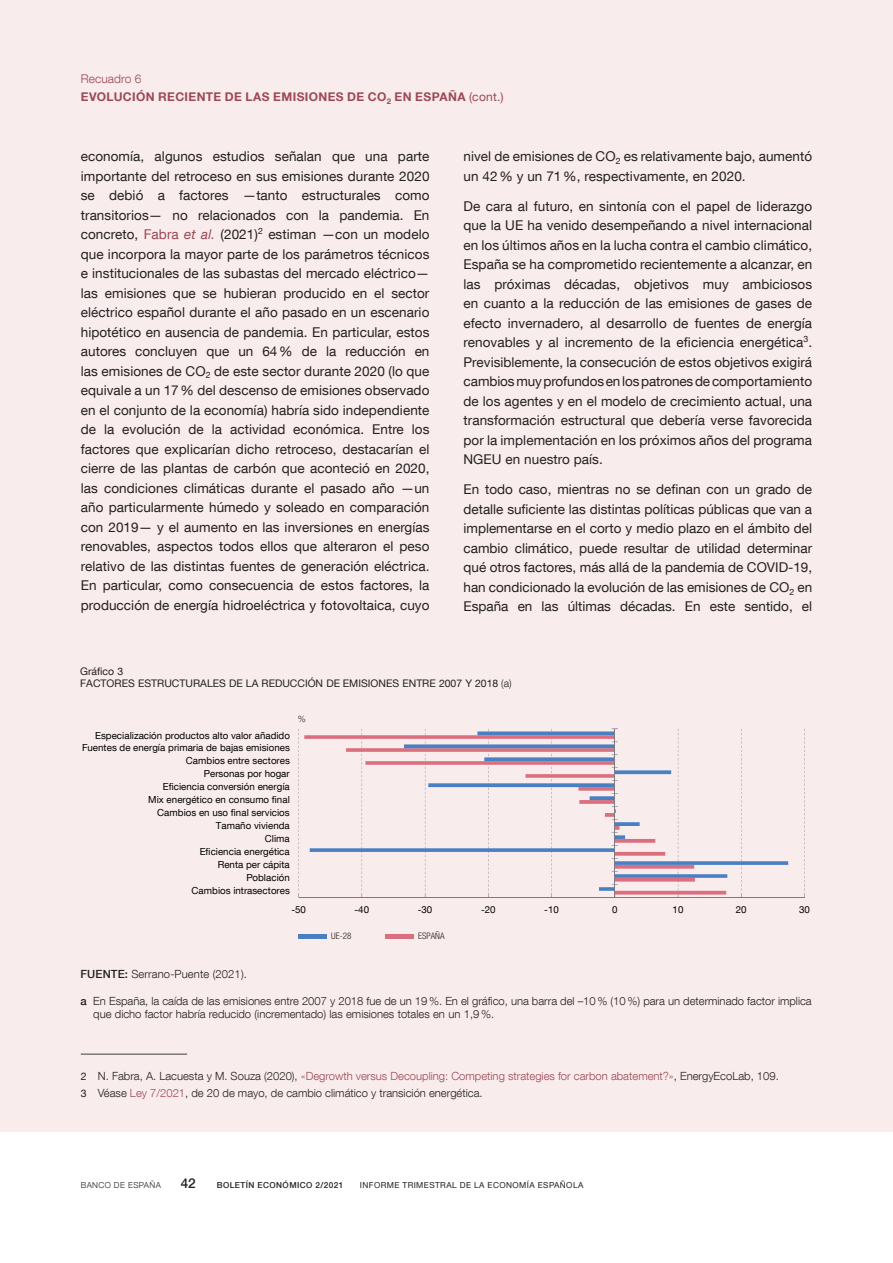
<style>
.page{position:relative;width:893px;height:1263px;background:#fff}
.page>*{position:absolute;margin:0;border:0;box-sizing:border-box;transform-origin:0 0}
.Texto_recuadro{font:13.5px/19.5px "Bd E Neue Helvetica";letter-spacing:.005em;color:#231f20;text-align:justify}
.t1{font:500 13.5px "Bd E Neue Helvetica";color:#231f20}
.t2{font:700 12px/18px "Bd E Neue Helvetica";letter-spacing:.03em;color:#9d4855}
.Citas_recuadro{font:300 11.25px/13.5px "Bd E Neue Helvetica";color:#231f20}
.Citas_recuadro-2{font:300 11.25px "Bd E Neue Helvetica";color:#9d4855}
.t3{font:10.5px/12.6px "Bd E Neue Helvetica";color:#231f20}
.t4{font:9.75px "Bd E Neue Helvetica";color:#010000}
.t5{font:300 condensed 9px "Bd E Neue Helvetica";color:#231f20}
.t6{font:300 9px "Bd E Neue Helvetica";color:#231f20}
.t7{font:8.25px "Bd E Neue Helvetica";letter-spacing:.05em;color:#231f20}
.t8{font:500 8.25px "Bd E Neue Helvetica";letter-spacing:.05em;color:#231f20}
.t9{font:300 8.25px "Bd E Neue Helvetica";letter-spacing:.05em;color:#231f20}
.s1{font-weight:300}
.s2{font-weight:400}
.s3{color:#9d4855}
.s4{font-style:italic;color:#9d4855}
.s5{font-weight:500}
.s6{font-weight:400;font-size:10.5px;color:#231f20}
.s7{color:#231f20}
.s8{font-weight:400;font-size:10.5px}
</style>
<div class="page">
<div style="left:0;top:0;width:893px;height:1131px;background:#f9eced"></div>
<svg style="left:298px;top:729px;width:507px;height:168px"></svg>
<hr style="left:615px;top:891px;width:111px;height:3px;background:#db6f7f">
<svg style="left:616px;top:878px;width:79px;height:4px"></svg>
<svg style="left:616px;top:865px;width:78px;height:4px"></svg>
<svg style="left:616px;top:852px;width:49px;height:4px"></svg>
<svg style="left:616px;top:839px;width:39px;height:4px"></svg>
<svg style="left:605px;top:813px;width:10px;height:4px"></svg>
<hr style="left:579px;top:800px;width:36px;height:4px;background:#db7784">
<svg style="left:578px;top:787px;width:37px;height:4px"></svg>
<svg style="left:525px;top:774px;width:90px;height:4px"></svg>
<svg style="left:365px;top:761px;width:250px;height:4px"></svg>
<svg style="left:346px;top:748px;width:269px;height:4px"></svg>
<svg style="left:304px;top:735px;width:311px;height:4px"></svg>
<svg style="left:599px;top:887px;width:16px;height:4px"></svg>
<svg style="left:616px;top:874px;width:111px;height:4px"></svg>
<svg style="left:616px;top:861px;width:172px;height:4px"></svg>
<svg style="left:310px;top:848px;width:305px;height:4px"></svg>
<svg style="left:616px;top:835px;width:9px;height:4px"></svg>
<svg style="left:616px;top:822px;width:24px;height:4px"></svg>
<svg style="left:590px;top:796px;width:25px;height:4px"></svg>
<svg style="left:428px;top:783px;width:187px;height:4px"></svg>
<svg style="left:616px;top:770px;width:55px;height:4px"></svg>
<svg style="left:484px;top:757px;width:131px;height:4px"></svg>
<svg style="left:404px;top:744px;width:211px;height:4px"></svg>
<svg style="left:477px;top:731px;width:138px;height:4px"></svg>
<hr style="left:299px;top:897px;width:505px;height:1px;background:#7b7c82">
<hr style="left:615px;top:729px;width:1px;height:168px;background:#7b7c82">
<svg style="left:612px;top:894px;width:6px;height:3px"></svg>
<svg style="left:612px;top:826px;width:7px;height:7px"></svg>
<svg style="left:612px;top:806px;width:6px;height:7px"></svg>
<hr style="left:298px;top:934px;width:29px;height:4px;background:#4880c2">
<hr style="left:385px;top:934px;width:29px;height:4px;background:#db6f7f">
<hr style="left:81px;top:1054px;width:106px;height:1px;background:#3e3e3f">
<p class="t2" style="left:81px;top:70px;width:424px"><span class="s1">Recuadro 6<br></span>EVOLUCIÓN RECIENTE DE LAS EMISIONES DE CO<sub>2</sub> EN ESPAÑA <span class="s2">(cont.)</span></p>
<p class="Texto_recuadro" style="left:81px;top:146px;width:350px">economía, algunos estudios señalan que una parte importante del retroceso en sus emisiones durante 2020 se debió a factores —tanto estructurales como transitorios— no relacionados con la pandemia. En concreto, <span class="s3">Fabra</span> <span class="s4">et al.</span> (2021)<sup>2</sup> estiman —con un modelo que incorpora la mayor parte de los parámetros técnicos e institucionales de las subastas del mercado eléctrico— las emisiones que se hubieran producido en el sector eléctrico español durante el año pasado en un escenario hipotético en ausencia de pandemia. En particular, estos autores concluyen que un 64% de la reducción en las emisiones de CO<sub>2</sub> de este sector durante 2020 (lo que equivale a un 17% del descenso de emisiones observado en el conjunto de la economía) habría sido independiente de la evolución de la actividad económica. Entre los factores que explicarían dicho retroceso, destacarían el cierre de las plantas de carbón que aconteció en 2020, las condiciones climáticas durante el pasado año —un año particularmente húmedo y soleado en comparación con 2019— y el aumento en las inversiones en energías renovables, aspectos todos ellos que alteraron el peso relativo de las distintas fuentes de generación eléctrica.<br>En particular, como consecuencia de estos factores, la producción de energía hidroeléctrica y fotovoltaica, cuyo</p>
<p class="Texto_recuadro" style="left:463px;top:146px;width:350px">nivel de emisiones de CO<sub>2</sub> es relativamente bajo, aumentó un 42% y un 71%, respectivamente, en 2020.</p>
<p class="Texto_recuadro" style="left:463px;top:196px;width:350px">De cara al futuro, en sintonía con el papel de liderazgo que la UE ha venido desempeñando a nivel internacional en los últimos años en la lucha contra el cambio climático, España se ha comprometido recientemente a alcanzar, en las próximas décadas, objetivos muy ambiciosos en cuanto a la reducción de las emisiones de gases de efecto invernadero, al desarrollo de fuentes de energía renovables y al incremento de la eficiencia energética<sup>3</sup>.<br>Previsiblemente, la consecución de estos objetivos exigirá cambios muy profundos en los patrones de comportamiento de los agentes y en el modelo de crecimiento actual, una transformación estructural que debería verse favorecida por la implementación en los próximos años del programa NGEU en nuestro país.</p>
<p class="Texto_recuadro" style="left:463px;top:479px;width:350px">En todo caso, mientras no se definan con un grado de detalle suficiente las distintas políticas públicas que van a implementarse en el corto y medio plazo en el ámbito del cambio climático, puede resultar de utilidad determinar qué otros factores, más allá de la pandemia de COVID‑19, han condicionado la evolución de las emisiones de CO<sub>2</sub> en España en las últimas décadas. En este sentido, el</p>
<p class="t3" style="left:80px;top:664px;width:433px">Gráfico 3<br>FACTORES ESTRUCTURALES DE LA REDUCCIÓN DE EMISIONES ENTRE 2007 Y 2018 <span class="s1">(a)</span></p>
<p class="t4" style="left:95px;top:729px;width:196px">Especialización productos alto valor añadido</p>
<p class="t4" style="left:82px;top:742px;width:209px">Fuentes de energía primaria de bajas emisiones</p>
<p class="t4" style="left:186px;top:755px;width:106px">Cambios entre sectores</p>
<p class="t4" style="left:204px;top:768px;width:87px">Personas por hogar</p>
<p class="t4" style="left:163px;top:781px;width:128px">Eficiencia conversión energía</p>
<p class="t4" style="left:148px;top:794px;width:143px">Mix energético en consumo final</p>
<p class="t4" style="left:157px;top:807px;width:134px">Cambios en uso final servicios</p>
<p class="t4" style="left:216px;top:820px;width:75px">Tamaño vivienda</p>
<p class="t4" style="left:265px;top:833px;width:26px">Clima</p>
<p class="t4" style="left:200px;top:846px;width:91px">Eficiencia energética</p>
<p class="t4" style="left:218px;top:859px;width:74px">Renta per cápita</p>
<p class="t4" style="left:246px;top:871px;width:45px">Población</p>
<p class="t4" style="left:192px;top:885px;width:100px">Cambios intrasectores</p>
<p class="t6" style="left:298px;top:713px;width:10px">%</p>
<p class="t4" style="left:291px;top:903px;width:16px">-50</p>
<p class="t4" style="left:354px;top:903px;width:16px">-40</p>
<p class="t4" style="left:418px;top:903px;width:16px">-30</p>
<p class="t4" style="left:481px;top:903px;width:16px">-20</p>
<p class="t4" style="left:544px;top:903px;width:16px">-10</p>
<p class="t4" style="left:612px;top:903px;width:7px">0</p>
<p class="t4" style="left:673px;top:903px;width:12px">10</p>
<p class="t4" style="left:736px;top:903px;width:12px">20</p>
<p class="t4" style="left:799px;top:903px;width:12px">30</p>
<p class="t5" style="left:331px;top:931px;width:22px">UE-28</p>
<p class="t5" style="left:418px;top:931px;width:28px">ESPAÑA</p>
<p class="Citas_recuadro" style="left:80px;top:967px;width:168px"><span class="s5">FUENTE:</span> Serrano-Puente (2021).</p>
<p class="Citas_recuadro" style="left:93px;top:994px;width:720px;text-indent:-13px"><span class="s5">a</span> En España, la caída de las emisiones entre 2007 y 2018 fue de un 19 %. En el gráfico, una barra del –10 % (10 %) para un determinado factor implica que dicho factor habría reducido (incrementado) las emisiones totales en un 1,9 %.</p>
<p class="Citas_recuadro-2" style="left:81px;top:1069px;width:699px"><span class="s6">2</span> <span class="s7">N. Fabra, A. Lacuesta y M. Souza (2020),</span> «Degrowth versus Decoupling: Competing strategies for carbon abatement?»<span class="s7">, EnergyEcoLab, 109.</span></p>
<p class="Citas_recuadro" style="left:81px;top:1086px;width:403px"><span class="s8">3</span> Véase <span class="s3">Ley 7/2021</span>, de 20 de mayo, de cambio climático y transición energética.</p>
<p class="t9" style="left:81px;top:1180px;width:82px">BANCO DE ESPAÑA</p>
<p class="t1" style="left:181px;top:1175px;width:16px">42</p>
<p class="t8" style="left:217px;top:1180px;width:128px">BOLETÍN ECONÓMICO 2/2021</p>
<p class="t7" style="left:360px;top:1180px;width:225px">INFORME TRIMESTRAL DE LA ECONOMÍA ESPAÑOLA</p>
</div>
